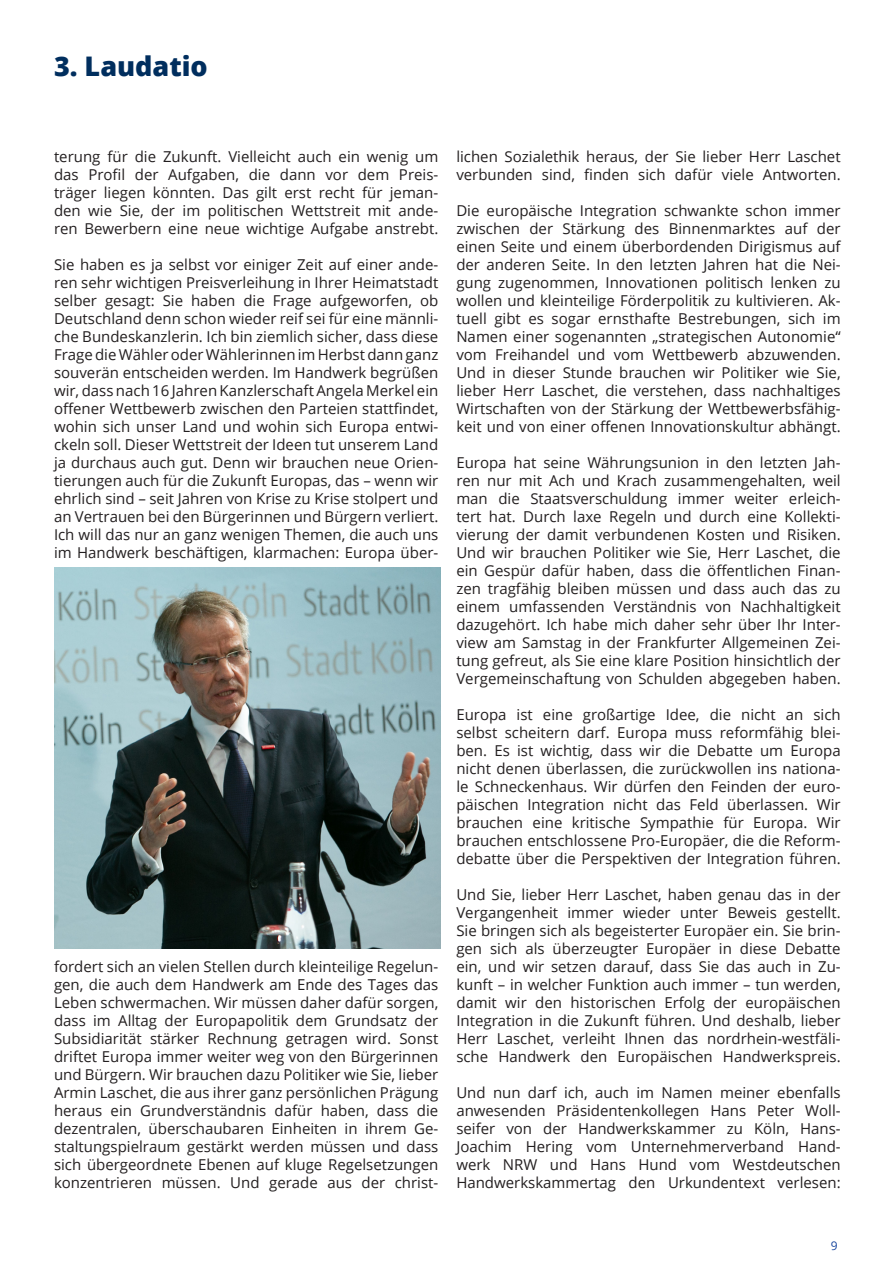
<style>
.page{position:relative;width:893px;height:1263px;background:#fff}
.page>*{position:absolute;margin:0;border:0;box-sizing:border-box;transform-origin:0 0}
.Überschrift_Kapitel{font:800 27px "Open Sans";color:#002e5e}
.Lauftext_2spaltig{font:15px/18px "Open Sans";color:#231f20;text-align:justify}
.t1{font:12px "Open Sans";color:#18469d}
</style>
<div class="page">
<img style="left:54px;top:568px;width:386px;height:380px">
<p class="Überschrift_Kapitel" style="left:54px;top:45px;width:155px">3. Laudatio</p>
<p class="Lauftext_2spaltig" style="left:54px;top:147px;width:386px">terung für die Zukunft. Vielleicht auch ein wenig um das Profil der Aufgaben, die dann vor dem Preis&shy;träger liegen könnten. Das gilt erst recht für jeman&shy;den wie Sie, der im politischen Wettstreit mit ande&shy;ren Bewerbern eine neue wichtige Aufgabe anstrebt.</p>
<p class="Lauftext_2spaltig" style="left:54px;top:255px;width:386px">Sie haben es ja selbst vor einiger Zeit auf einer ande&shy;ren sehr wichtigen Preisverleihung in Ihrer Heimatstadt selber gesagt: Sie haben die Frage aufgeworfen, ob Deutschland denn schon wieder reif sei für eine männli&shy;che Bundeskanzlerin. Ich bin ziemlich sicher, dass diese Frage die Wähler oder Wählerinnen im Herbst dann ganz souverän entscheiden werden. Im Handwerk begrüßen wir, dass nach 16 Jahren Kanzlerschaft Angela Merkel ein offener Wettbewerb zwischen den Parteien stattfindet, wohin sich unser Land und wohin sich Europa entwi&shy;ckeln soll. Dieser Wettstreit der Ideen tut unserem Land ja durchaus auch gut. Denn wir brauchen neue Orien&shy;tierungen auch für die Zukunft Europas, das – wenn wir ehrlich sind – seit Jahren von Krise zu Krise stolpert und an Vertrauen bei den Bürgerinnen und Bürgern verliert.</p>
<p class="Lauftext_2spaltig" style="left:54px;top:525px;width:386px">Ich will das nur an ganz wenigen Themen, die auch uns im Handwerk beschäftigen, klarmachen: Europa über-</p>
<p class="Lauftext_2spaltig" style="left:54px;top:957px;width:386px">fordert sich an vielen Stellen durch kleinteilige Regelun&shy;gen, die auch dem Handwerk am Ende des Tages das Leben schwermachen. Wir müssen daher dafür sorgen, dass im Alltag der Europapolitik dem Grundsatz der Subsidiarität stärker Rechnung getragen wird. Sonst driftet Europa immer weiter weg von den Bürgerinnen und Bürgern. Wir brauchen dazu Politiker wie Sie, lieber Armin Laschet, die aus ihrer ganz persönlichen Prägung heraus ein Grundverständnis dafür haben, dass die dezentralen, überschaubaren Einheiten in ihrem Ge&shy;staltungspielraum gestärkt werden müssen und dass sich übergeordnete Ebenen auf kluge Regelsetzungen konzentrieren müssen. Und gerade aus der christ-</p>
<p class="Lauftext_2spaltig" style="left:456px;top:147px;width:386px">lichen Sozialethik heraus, der Sie lieber Herr Laschet verbunden sind, finden sich dafür viele Antworten.</p>
<p class="Lauftext_2spaltig" style="left:456px;top:201px;width:386px">Die europäische Integration schwankte schon immer zwischen der Stärkung des Binnenmarktes auf der einen Seite und einem überbordenden Dirigismus auf der anderen Seite. In den letzten Jahren hat die Nei&shy;gung zugenommen, Innovationen politisch lenken zu wollen und kleinteilige Förderpolitik zu kultivieren. Ak&shy;tuell gibt es sogar ernsthafte Bestrebungen, sich im Namen einer sogenannten „strategischen Autonomie“ vom Freihandel und vom Wettbewerb abzuwenden.<br>Und in dieser Stunde brauchen wir Politiker wie Sie, lieber Herr Laschet, die verstehen, dass nachhaltiges Wirtschaften von der Stärkung der Wettbewerbsfähig&shy;keit und von einer offenen Innovationskultur abhängt.</p>
<p class="Lauftext_2spaltig" style="left:456px;top:453px;width:386px">Europa hat seine Währungsunion in den letzten Jah&shy;ren nur mit Ach und Krach zusammengehalten, weil man die Staatsverschuldung immer weiter erleich&shy;tert hat. Durch laxe Regeln und durch eine Kollekti&shy;vierung der damit verbundenen Kosten und Risiken.<br>Und wir brauchen Politiker wie Sie, Herr Laschet, die ein Gespür dafür haben, dass die öffentlichen Finan&shy;zen tragfähig bleiben müssen und dass auch das zu einem umfassenden Verständnis von Nachhaltigkeit dazugehört. Ich habe mich daher sehr über Ihr Inter&shy;view am Samstag in der Frankfurter Allgemeinen Zei&shy;tung gefreut, als Sie eine klare Position hinsichtlich der Vergemeinschaftung von Schulden abgegeben haben.</p>
<p class="Lauftext_2spaltig" style="left:456px;top:705px;width:386px">Europa ist eine großartige Idee, die nicht an sich selbst scheitern darf. Europa muss reformfähig blei&shy;ben. Es ist wichtig, dass wir die Debatte um Europa nicht denen überlassen, die zurückwollen ins nationa&shy;le Schneckenhaus. Wir dürfen den Feinden der euro&shy;päischen Integration nicht das Feld überlassen. Wir brauchen eine kritische Sympathie für Europa. Wir brauchen entschlossene Pro-Europäer, die die Reform&shy;debatte über die Perspektiven der Integration führen.</p>
<p class="Lauftext_2spaltig" style="left:456px;top:885px;width:386px">Und Sie, lieber Herr Laschet, haben genau das in der Vergangenheit immer wieder unter Beweis gestellt.<br>Sie bringen sich als begeisterter Europäer ein. Sie brin&shy;gen sich als überzeugter Europäer in diese Debatte ein, und wir setzen darauf, dass Sie das auch in Zu&shy;kunft – in welcher Funktion auch immer – tun werden, damit wir den historischen Erfolg der europäischen Integration in die Zukunft führen. Und deshalb, lieber Herr Laschet, verleiht Ihnen das nordrhein-westfäli&shy;sche Handwerk den Europäischen Handwerkspreis.</p>
<p class="Lauftext_2spaltig" style="left:456px;top:1083px;width:386px">Und nun darf ich, auch im Namen meiner ebenfalls anwesenden Präsidentenkollegen Hans Peter Woll&shy;seifer von der Handwerkskammer zu Köln, Hans-Joachim Hering vom Unternehmerverband Hand&shy;werk NRW und Hans Hund vom Westdeutschen Handwerkskammertag den Urkundentext verlesen:</p>
<p class="t1" style="left:831px;top:1237px;width:8px">9</p>
</div>
